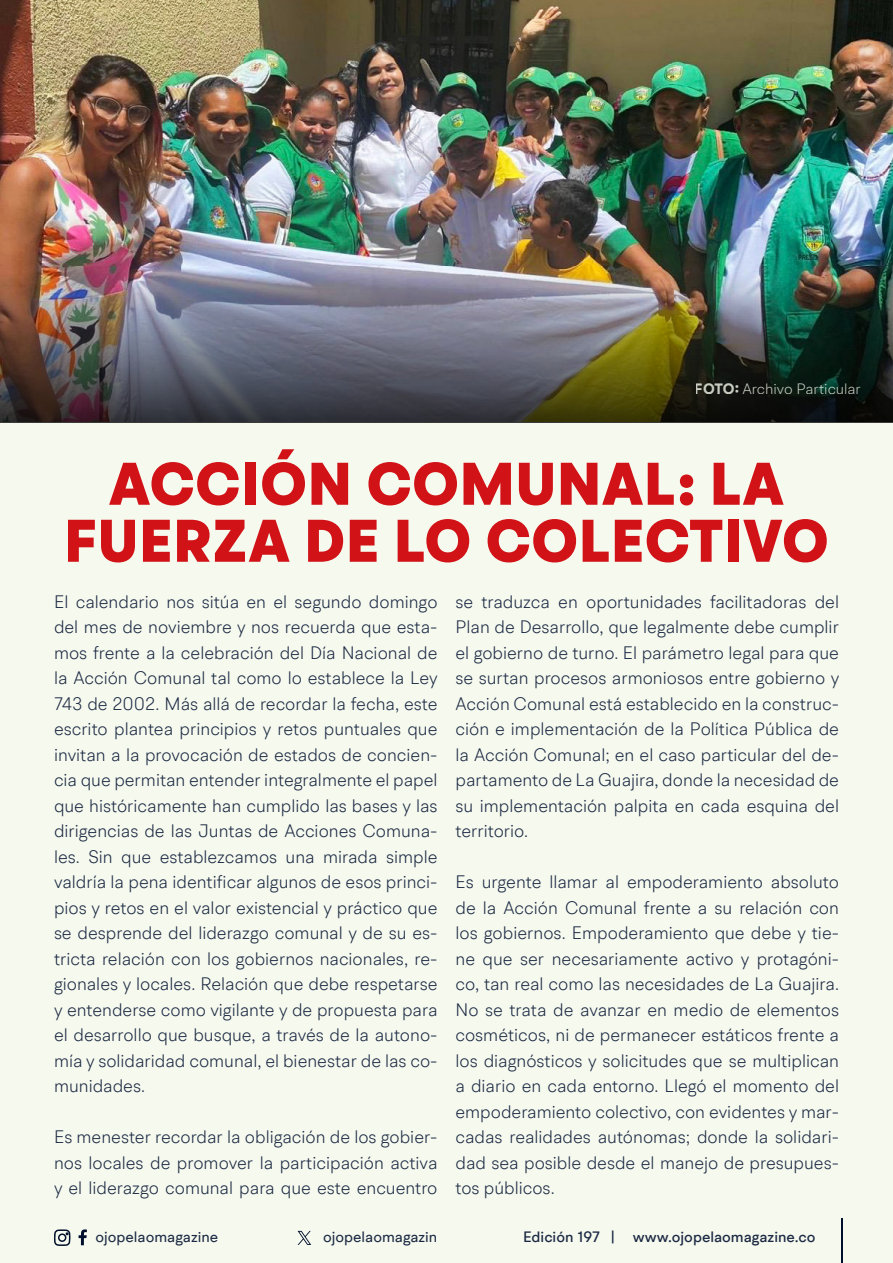
<style>
.page{position:relative;width:893px;height:1263px;background:#f6f9ee}
.page>*{position:absolute;margin:0;border:0;box-sizing:border-box;transform-origin:0 0}
.t1{font:900 60px/57px "BR Hendrix";letter-spacing:.01em;color:#d11217;text-align:center}
.t2{font:300 18px/25.5px "BR Hendrix";color:#1b2943;text-align:justify}
.t3{font:500 15px "BR Hendrix";color:#1b2943}
.t4{font:15px "BR Hendrix";color:#1b2943}
.t5{font:300 15px "BR Hendrix";color:#f5faed}
.s1{font-weight:700}
</style>
<div class="page">
<svg style="left:79px;top:1229px;width:8px;height:16px"></svg>
<svg style="left:54px;top:1229px;width:17px;height:17px"></svg>
<hr style="left:841px;top:1219px;width:1px;height:44px;background:#000f2b">
<svg style="left:298px;top:1231px;width:13px;height:14px"></svg>
<img style="left:0;top:0;width:893px;height:273px">
<img style="left:0;top:273px;width:893px;height:149px">
<p class="t5" style="left:695px;top:379px;width:168px"><span class="s1">FOTO:</span> Archivo Particular</p>
<h1 class="t1" style="left:64px;top:457px;width:766px">ACCIÓN COMUNAL: LA<br>FUERZA DE LO COLECTIVO</h1>
<p class="t2" style="left:54px;top:588px;width:385px">El calendario nos sitúa en el segundo domingo del mes de noviembre y nos recuerda que esta&shy;mos frente a la celebración del Día Nacional de la Acción Comunal tal como lo establece la Ley 743 de 2002. Más allá de recordar la fecha, este escrito plantea principios y retos puntuales que invitan a la provocación de estados de concien&shy;cia que permitan entender integralmente el papel que históricamente han cumplido las bases y las dirigencias de las Juntas de Acciones Comuna&shy;les. Sin que establezcamos una mirada simple valdría la pena identificar algunos de esos princi&shy;pios y retos en el valor existencial y práctico que se desprende del liderazgo comunal y de su es&shy;tricta relación con los gobiernos nacionales, re&shy;gionales y locales. Relación que debe respetarse y entenderse como vigilante y de propuesta para el desarrollo que busque, a través de la autono&shy;mía y solidaridad comunal, el bienestar de las co&shy;munidades.</p>
<p class="t2" style="left:54px;top:1124px;width:385px">Es menester recordar la obligación de los gobier&shy;nos locales de promover la participación activa y el liderazgo comunal para que este encuentro</p>
<p class="t2" style="left:455px;top:588px;width:385px">se traduzca en oportunidades facilitadoras del Plan de Desarrollo, que legalmente debe cumplir el gobierno de turno. El parámetro legal para que se surtan procesos armoniosos entre gobierno y Acción Comunal está establecido en la construc&shy;ción e implementación de la Política Pública de la Acción Comunal; en el caso particular del de&shy;partamento de La Guajira, donde la necesidad de su implementación palpita en cada esquina del territorio.</p>
<p class="t2" style="left:455px;top:869px;width:385px">Es urgente llamar al empoderamiento absoluto de la Acción Comunal frente a su relación con los gobiernos. Empoderamiento que debe y tie&shy;ne que ser necesariamente activo y protagóni&shy;co, tan real como las necesidades de La Guajira.<br>No se trata de avanzar en medio de elementos cosméticos, ni de permanecer estáticos frente a los diagnósticos y solicitudes que se multiplican a diario en cada entorno. Llegó el momento del empoderamiento colectivo, con evidentes y mar&shy;cadas realidades autónomas; donde la solidari&shy;dad sea posible desde el manejo de presupues&shy;tos públicos.</p>
<p class="t4" style="left:96px;top:1227px;width:124px">ojopelaomagazine</p>
<p class="t4" style="left:323px;top:1227px;width:116px">ojopelaomagazin</p>
<p class="t3" style="left:523px;top:1227px;width:294px">Edición 197 | www.ojopelaomagazine.co</p>
</div>
